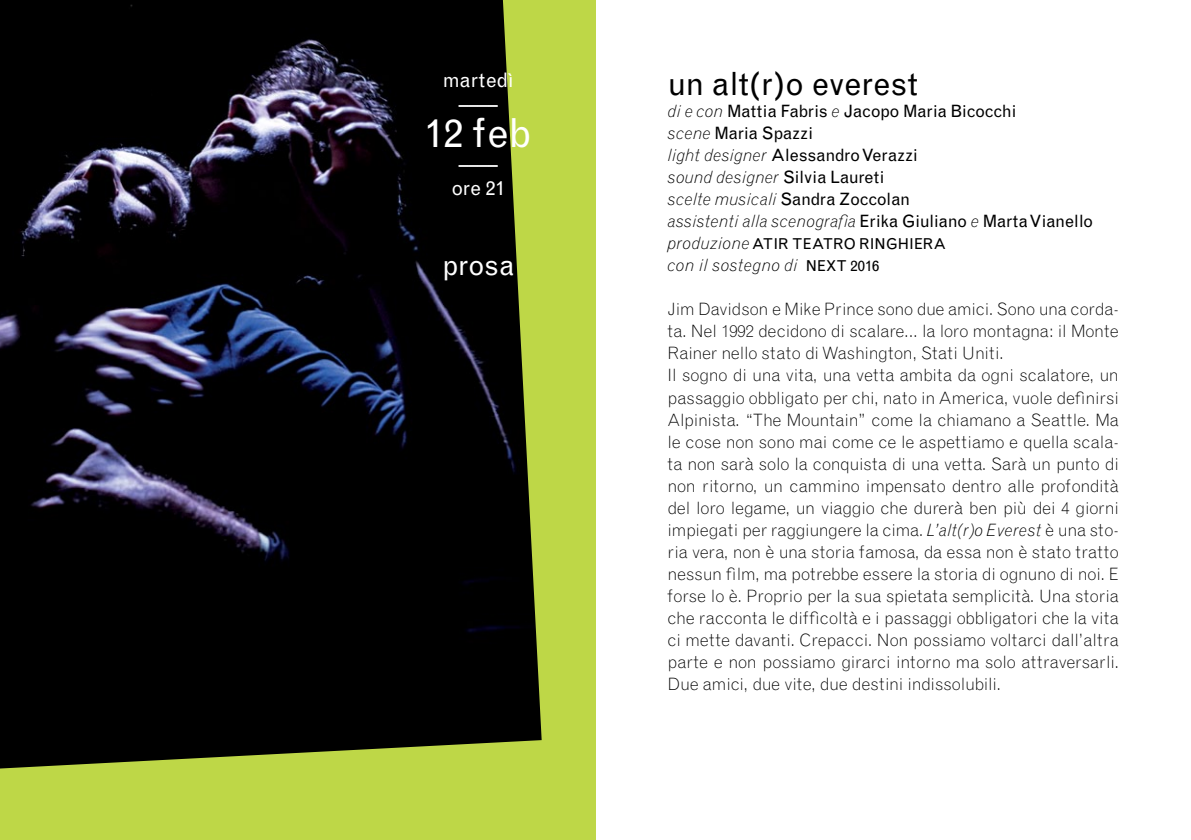
<style>
.page{position:relative;width:1191px;height:840px;background:#fff}
.page>*{position:absolute;margin:0;border:0;box-sizing:border-box;transform-origin:0 0}
.t1{font:40px "Grotesque MT Std";color:#fff}
.t2{font:32px "Grotesque MT Std";letter-spacing:.005em;color:#000}
.t3{font:28px "Grotesque MT Std";letter-spacing:-.02em;color:#fff}
.t4{font:20px/24px "Grotesque MT Std";color:#fff;text-align:center}
.t5{font:300 17px/22px "Grotesque MT Std";letter-spacing:-.01em;color:#000}
.t6{font:17px/22px "Grotesque MT Std";letter-spacing:-.01em;color:#000}
.t7{font:italic 300 17px "Grotesque MT Std";letter-spacing:.02em;color:#000}
.t8{font:15px "Grotesque MT Std";color:#000}
.s1{font-weight:300;font-style:italic}
.s2{font-weight:300;font-style:italic;font-size:17px}
.s3{font-weight:400;font-style:normal;font-size:15px}
.s4{font-style:italic}
</style>
<div class="page">
<div style="left:0;top:0;width:595px;height:839px;background:#bed747"></div>
<img style="left:0;top:0;width:541px;height:768px">
<p class="t4" style="left:443px;top:68px;width:72px">martedì ––––</p>
<h1 class="t1" style="left:424px;top:109px;width:109px">12 feb</h1>
<p class="t4" style="left:451px;top:152px;width:55px">–––– ore 21</p>
<h3 class="t3" style="left:442px;top:248px;width:73px">prosa</h3>
<h2 class="t2" style="left:667px;top:65px;width:252px">un alt(r)o everest</h2>
<p class="t6" style="left:667px;top:100px;width:427px"><span class="s1">di e con</span> Mattia Fabris <span class="s1">e</span> Jacopo Maria Bicocchi<br><span class="s1">scene</span> Maria Spazzi<br><span class="s1">light designer</span> Alessandro Verazzi<br><span class="s1">sound designer</span> Silvia Laureti<br><span class="s1">scelte musicali</span> Sandra Zoccolan<br><span class="s1">assistenti alla scenografia</span> Erika Giuliano <span class="s1">e</span> Marta Vianello</p>
<p class="t8" style="left:667px;top:235px;width:280px"><span class="s2">produzione</span> ATIR TEATRO RINGHIERA</p>
<p class="t7" style="left:667px;top:255px;width:213px">con il sostegno di <span class="s3">NEXT 2016</span></p>
<p class="t5" style="left:667px;top:298px;width:453px">Jim Davidson e Mike Prince sono due amici. Sono una corda&shy;ta. Nel 1992 decidono di scalare... la loro montagna: il Monte Rainer nello stato di Washington, Stati Uniti.<br>Il sogno di una vita, una vetta ambita da ogni scalatore, un passaggio obbligato per chi, nato in America, vuole definirsi Alpinista. “The Mountain” come la chiamano a Seattle. Ma le cose non sono mai come ce le aspettiamo e quella scala&shy;ta non sarà solo la conquista di una vetta. Sarà un punto di non ritorno, un cammino impensato dentro alle profondità del loro legame, un viaggio che durerà ben più dei 4 giorni impiegati per raggiungere la cima. <span class="s4">L’alt(r)o Everest</span> è una sto&shy;ria vera, non è una storia famosa, da essa non è stato tratto nessun film, ma potrebbe essere la storia di ognuno di noi. E forse lo è. Proprio per la sua spietata semplicità. Una storia che racconta le difficoltà e i passaggi obbligatori che la vita ci mette davanti. Crepacci. Non possiamo voltarci dall’altra parte e non possiamo girarci intorno ma solo attraversarli.<br>Due amici, due vite, due destini indissolubili.</p>
</div>
